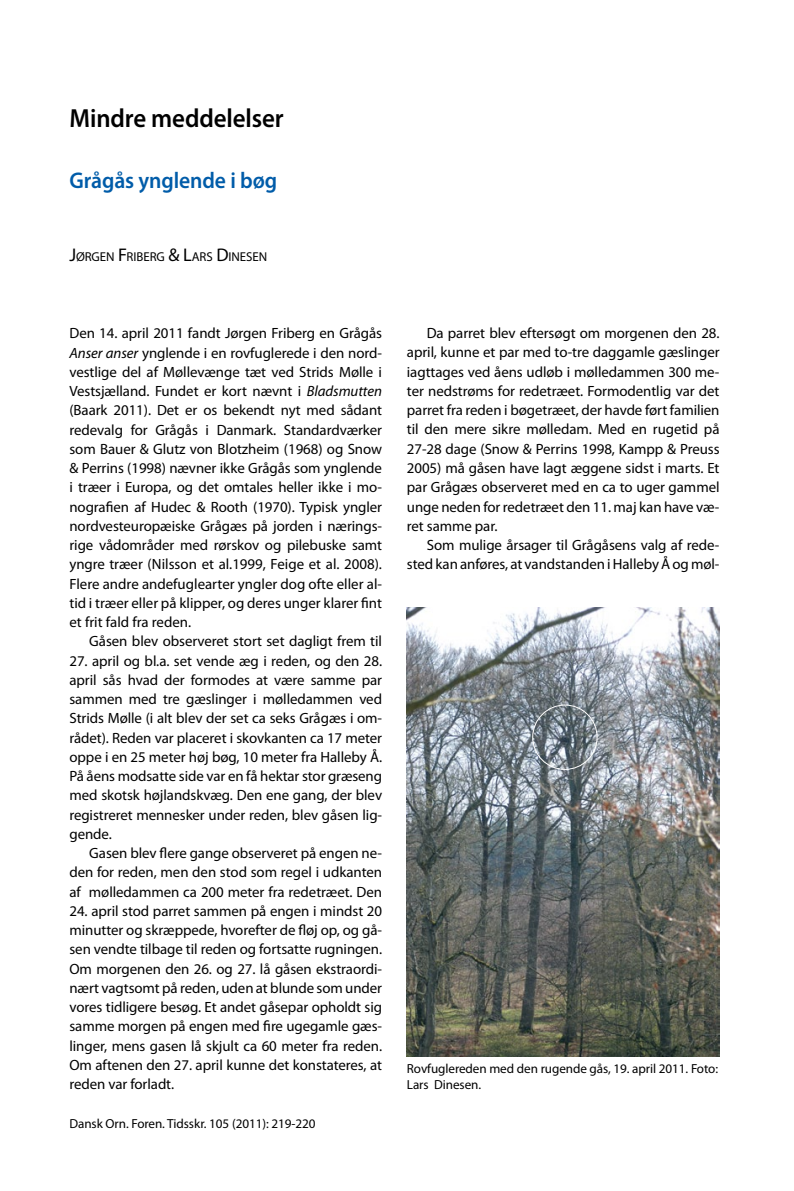
<style>
.page{position:relative;width:794px;height:1191px;background:#fff}
.page>*{position:absolute;margin:0;border:0;box-sizing:border-box;transform-origin:0 0}
.t1{font:600 26.25px "Myriad Pro";letter-spacing:-.005em;color:#000;scale:.95 1}
.t2{font:600 22.75px "Myriad Pro";letter-spacing:-.005em;color:#005ca9;scale:.95 1}
.t3{font:14.88px/19.2px "Myriad Pro";letter-spacing:-.005em;color:#000;text-align:justify}
.t4{font:13.12px/15.8px "Myriad Pro";letter-spacing:-.005em;color:#000}
.t5{font:12.78px "Myriad Pro";letter-spacing:-.005em;color:#000}
.s1{font-size:18.38px}
.s2{font-style:italic}
</style>
<div class="page">
<img style="left:407px;top:608px;width:312px;height:449px">
<div style="left:532px;top:704px;width:65px;height:66px;border:1px solid #fff;border-radius:50%"></div>
<h1 class="t1" style="left:69px;top:101px;width:227px">Mindre meddelelser</h1>
<h2 class="t2" style="left:69px;top:166px;width:220px">Grågås ynglende i bøg</h2>
<p class="t5" style="left:69px;top:249px;width:199px"><span class="s1">J</span>ØRGEN <span class="s1">F</span>RIBERG <span class="s1">&amp; L</span>ARS <span class="s1">D</span>INESEN</p>
<p class="t3" style="left:69px;top:323px;width:314px">Den 14. april 2011 fandt Jørgen Friberg en Grågås <span class="s2">Anser anser</span> ynglende i en rovfuglerede i den nord&shy;vestlige del af Møllevænge tæt ved Strids Mølle i Vestsjælland. Fundet er kort nævnt i <span class="s2">Bladsmutten </span>(Baark 2011). Det er os bekendt nyt med sådant redevalg for Grågås i Danmark. Standardværker som Bauer &amp; Glutz von Blotzheim (1968) og Snow &amp; Perrins (1998) nævner ikke Grågås som ynglende i træer i Europa, og det omtales heller ikke i mo&shy;nografien af Hudec &amp; Rooth (1970). Typisk yngler nordvesteuropæiske Grågæs på jorden i nærings&shy;rige vådområder med rørskov og pilebuske samt yngre træer (Nilsson et al.1999, Feige et al. 2008).<br>Flere andre andefuglearter yngler dog ofte eller al&shy;tid i træer eller på klipper, og deres unger klarer fint et frit fald fra reden.</p>
<p class="t3" style="left:89px;top:631px;width:294px">Gåsen blev observeret stort set dagligt frem til</p>
<p class="t3" style="left:69px;top:651px;width:314px">27. april og bl.a. set vende æg i reden, og den 28. april sås hvad der formodes at være samme par sammen med tre gæslinger i mølledammen ved Strids Mølle (i alt blev der set ca seks Grågæs i om&shy;rådet). Reden var placeret i skovkanten ca 17 meter oppe i en 25 meter høj bøg, 10 meter fra Halleby Å.<br>På åens modsatte side var en få hektar stor græseng med skotsk højlandskvæg. Den ene gang, der blev registreret mennesker under reden, blev gåsen lig&shy;gende.</p>
<p class="t3" style="left:69px;top:843px;width:314px;text-indent:20px">Gasen blev flere gange observeret på engen ne&shy;den for reden, men den stod som regel i udkanten af mølledammen ca 200 meter fra redetræet. Den</p>
<p class="t3" style="left:69px;top:901px;width:314px">24. april stod parret sammen på engen i mindst 20 minutter og skræppede, hvorefter de fløj op, og gå&shy;sen vendte tilbage til reden og fortsatte rugningen.<br>Om morgenen den 26. og 27. lå gåsen ekstraordi&shy;nært vagtsomt på reden, uden at blunde som under vores tidligere besøg. Et andet gåsepar opholdt sig samme morgen på engen med fire ugegamle gæs&shy;linger, mens gasen lå skjult ca 60 meter fra reden.<br>Om aftenen den 27. april kunne det konstateres, at reden var forladt.</p>
<p class="t4" style="left:69px;top:1115px;width:247px">Dansk Orn. Foren. Tidsskr. 105 (2011): 219-220</p>
<p class="t3" style="left:407px;top:323px;width:314px;text-indent:20px">Da parret blev eftersøgt om morgenen den 28. april, kunne et par med to-tre daggamle gæslinger iagttages ved åens udløb i mølledammen 300 me&shy;ter nedstrøms for redetræet. Formodentlig var det parret fra reden i bøgetræet, der havde ført familien til den mere sikre mølledam. Med en rugetid på 27-28 dage (Snow &amp; Perrins 1998, Kampp &amp; Preuss 2005) må gåsen have lagt æggene sidst i marts. Et par Grågæs observeret med en ca to uger gammel unge neden for redetræet den 11. maj kan have væ&shy;ret samme par.</p>
<p class="t3" style="left:407px;top:535px;width:314px;text-align:right">Som mulige årsager til Grågåsens valg af rede&shy;sted kan anføres, at vandstanden i Halleby Å og møl-</p>
<p class="t4" style="left:407px;top:1060px;width:313px">Rovfuglereden med den rugende gås, 19. april 2011. Foto:<br>Lars Dinesen.</p>
</div>
